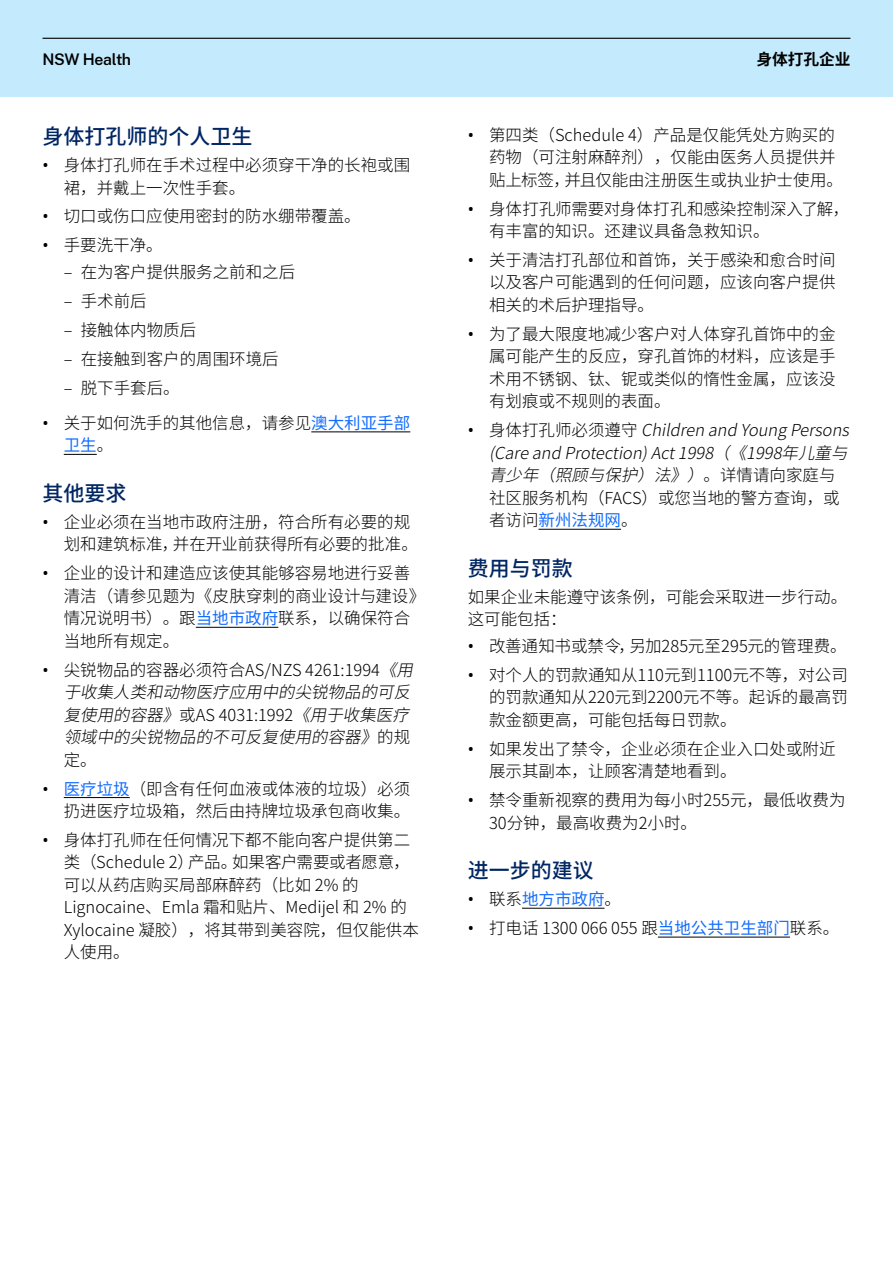
<style>
.page{position:relative;width:893px;height:1263px;background:#fff}
.page>*{position:absolute;margin:0;border:0;box-sizing:border-box;transform-origin:0 0}
.t1{font:500 21px "Noto Sans CJ Ksc";color:#002664}
.Body_before_bullets{font:300 16.5px/22.5px "Noto Sans CJ Ksc";color:#000}
.t2{font:italic 300 16.5px/22.5px "Noto Sans CJ Ksc";color:#000}
.t3{font:16.5px "Noto Sans CJ Ksc";color:#146cfd}
.t4{font:600 15.75px "Public Sans";letter-spacing:-.02em;color:#000}
.t5{font:700 15.75px "Noto Sans CJ Ksc";letter-spacing:-.005em;color:#000}
.s1{font-family:"Noto Sans";font-weight:400}
.s2{font-weight:400;color:#146cfd}
.s3{font-family:"Noto Sans";font-weight:400;font-style:normal}
.s4{font-style:normal}
.s5{font-weight:400;font-style:normal;color:#146cfd}
.s6{font-family:"Noto Sans";color:#000}
.s7{font-weight:300;color:#000}
</style>
<div class="page">
<div style="left:0;top:0;width:893px;height:97px;background:#c3ebfd"></div>
<hr style="left:43px;top:38px;width:807px;height:1px;background:#000">
<hr style="left:311px;top:432px;width:99px;height:1px;background:#000">
<hr style="left:64px;top:454px;width:33px;height:1px;background:#000">
<hr style="left:196px;top:627px;width:82px;height:1px;background:#000">
<hr style="left:64px;top:797px;width:66px;height:1px;background:#000">
<hr style="left:538px;top:529px;width:83px;height:1px;background:#000">
<hr style="left:522px;top:908px;width:82px;height:1px;background:#000">
<hr style="left:658px;top:937px;width:132px;height:1px;background:#000">
<p class="t4" style="left:43px;top:48px;width:90px">NSW Health</p>
<p class="t5" style="left:756px;top:50px;width:96px">身体打孔企业</p>
<h2 class="t1" style="left:43px;top:125px;width:212px">身体打孔师的个人卫生</h2>
<p class="Body_before_bullets" style="left:64px;top:154px;width:348px;text-indent:-21px"><span class="s1">•</span> 身体打孔师在手术过程中必须穿干净的长袍或围裙，并戴上一次性手套。</p>
<p class="Body_before_bullets" style="left:43px;top:205px;width:320px"><span class="s1">•</span> 切口或伤口应使用密封的防水绷带覆盖。</p>
<p class="Body_before_bullets" style="left:43px;top:234px;width:122px"><span class="s1">•</span> 手要洗干净。</p>
<p class="Body_before_bullets" style="left:64px;top:261px;width:233px">‒ 在为客户提供服务之前和之后</p>
<p class="Body_before_bullets" style="left:64px;top:290px;width:85px">‒ 手术前后</p>
<p class="Body_before_bullets" style="left:64px;top:319px;width:134px">‒ 接触体内物质后</p>
<p class="Body_before_bullets" style="left:64px;top:348px;width:217px">‒ 在接触到客户的周围环境后</p>
<p class="Body_before_bullets" style="left:64px;top:377px;width:118px">‒ 脱下手套后。</p>
<p class="Body_before_bullets" style="left:64px;top:412px;width:348px;text-indent:-21px"><span class="s1">•</span> 关于如何洗手的其他信息，请参见<span class="s2">澳大利亚手部卫生</span>。</p>
<h2 class="t1" style="left:43px;top:482px;width:85px">其他要求</h2>
<p class="Body_before_bullets" style="left:64px;top:511px;width:356px;text-indent:-21px"><span class="s1">•</span> 企业必须在当地市政府注册，符合所有必要的规划和建筑标准，并在开业前获得所有必要的批准。</p>
<p class="Body_before_bullets" style="left:64px;top:562px;width:363px;text-indent:-21px"><span class="s1">•</span> 企业的设计和建造应该使其能够容易地进行妥善清洁（请参见题为《皮肤穿刺的商业设计与建设》情况说明书）。跟<span class="s2">当地市政府</span>联系，以确保符合当地所有规定。</p>
<p class="t2" style="left:64px;top:659px;width:359px;text-indent:-21px"><span class="s3">•</span> <span class="s4">尖锐物品的容器必须符合AS/NZS 4261:1994</span>《用于收集人类和动物医疗应用中的尖锐物品的可反复使用的容器》<span class="s4">或AS 4 03 1 : 1 9 9 2</span> 《用于收集医疗领域中的尖锐物品的不可反复使用的容器》<span class="s4">的规定。</span></p>
<p class="Body_before_bullets" style="left:43px;top:778px;width:369px;text-align:right"><span class="s1">•</span> <span class="s2">医疗垃圾</span>（即含有任何血液或体液的垃圾）必须扔进医疗垃圾箱，然后由持牌垃圾承包商收集。</p>
<p class="Body_before_bullets" style="left:64px;top:829px;width:357px;text-indent:-21px"><span class="s1">•</span> 身体打孔师在任何情况下都不能向客户提供第二类（Schedule 2）产品。如果客户需要或者愿意，可以从药店购买局部麻醉药（比如 2% 的<br>Lignocaine、Emla 霜和贴片、Medijel 和 2% 的<br>Xylocaine 凝胶），将其带到美容院，但仅能供本人使用。</p>
<p class="Body_before_bullets" style="left:489px;top:124px;width:356px;text-indent:-21px"><span class="s1">•</span> 第四类（Schedule 4）产品是仅能凭处方购买的药物（可注射麻醉剂），仅能由医务人员提供并贴上标签，并且仅能由注册医生或执业护士使用。</p>
<p class="Body_before_bullets" style="left:489px;top:198px;width:362px;text-indent:-21px"><span class="s1">•</span> 身体打孔师需要对身体打孔和感染控制深入了解，有丰富的知识。还建议具备急救知识。</p>
<p class="Body_before_bullets" style="left:489px;top:249px;width:348px;text-align:justify;text-indent:-21px"><span class="s1">•</span> 关于清洁打孔部位和首饰，关于感染和愈合时间以及客户可能遇到的任何问题，应该向客户提供相关的术后护理指导。</p>
<p class="Body_before_bullets" style="left:489px;top:323px;width:348px;text-align:justify;text-indent:-21px"><span class="s1">•</span> 为了最大限度地减少客户对人体穿孔首饰中的金属可能产生的反应，穿孔首饰的材料，应该是手术用不锈钢、钛、铌或类似的惰性金属，应该没有划痕或不规则的表面。</p>
<p class="t2" style="left:489px;top:419px;width:370px;text-indent:-21px"><span class="s3">•</span> <span class="s4">身体打孔师必须遵守</span> ChildrenandYoungPersons (CareandProtection)Act1998（《1998年儿童与青少年（照顾与保护）法》）<span class="s4">。详情请向家庭与<br>社区服务机构（FACS）或您当地的警方查询，或者访问</span><span class="s5">新州法规网</span><span class="s4">。</span></p>
<h2 class="t1" style="left:468px;top:556px;width:106px">费用与罚款</h2>
<p class="Body_before_bullets" style="left:468px;top:586px;width:381px">如果企业未能遵守该条例，可能会采取进一步行动。这可能包括：</p>
<p class="Body_before_bullets" style="left:468px;top:635px;width:380px"><span class="s1">•</span> 改善通知书或禁令，另加285元至295元的管理费。</p>
<p class="Body_before_bullets" style="left:489px;top:664px;width:360px;text-align:justify;text-indent:-21px"><span class="s1">•</span> 对个人的罚款通知从110元到1100元不等，对公司的罚款通知从220元到2200元不等。起诉的最高罚款金额更高，可能包括每日罚款。</p>
<p class="Body_before_bullets" style="left:489px;top:738px;width:348px;text-indent:-21px"><span class="s1">•</span> 如果发出了禁令，企业必须在企业入口处或附近展示其副本，让顾客清楚地看到。</p>
<p class="Body_before_bullets" style="left:489px;top:789px;width:358px;text-indent:-21px"><span class="s1">•</span> 禁令重新视察的费用为每小时255元，最低收费为<br>30分钟，最高收费为2小时。</p>
<h2 class="t1" style="left:468px;top:859px;width:127px">进一步的建议</h2>
<p class="t3" style="left:468px;top:890px;width:155px"><span class="s6">•</span> <span class="s7">联系</span>地方市政府<span class="s7">。</span></p>
<p class="Body_before_bullets" style="left:468px;top:917px;width:373px"><span class="s1">•</span> 打电话 1300 066 055 跟<span class="s2">当地公共卫生部门</span>联系。</p>
</div>
